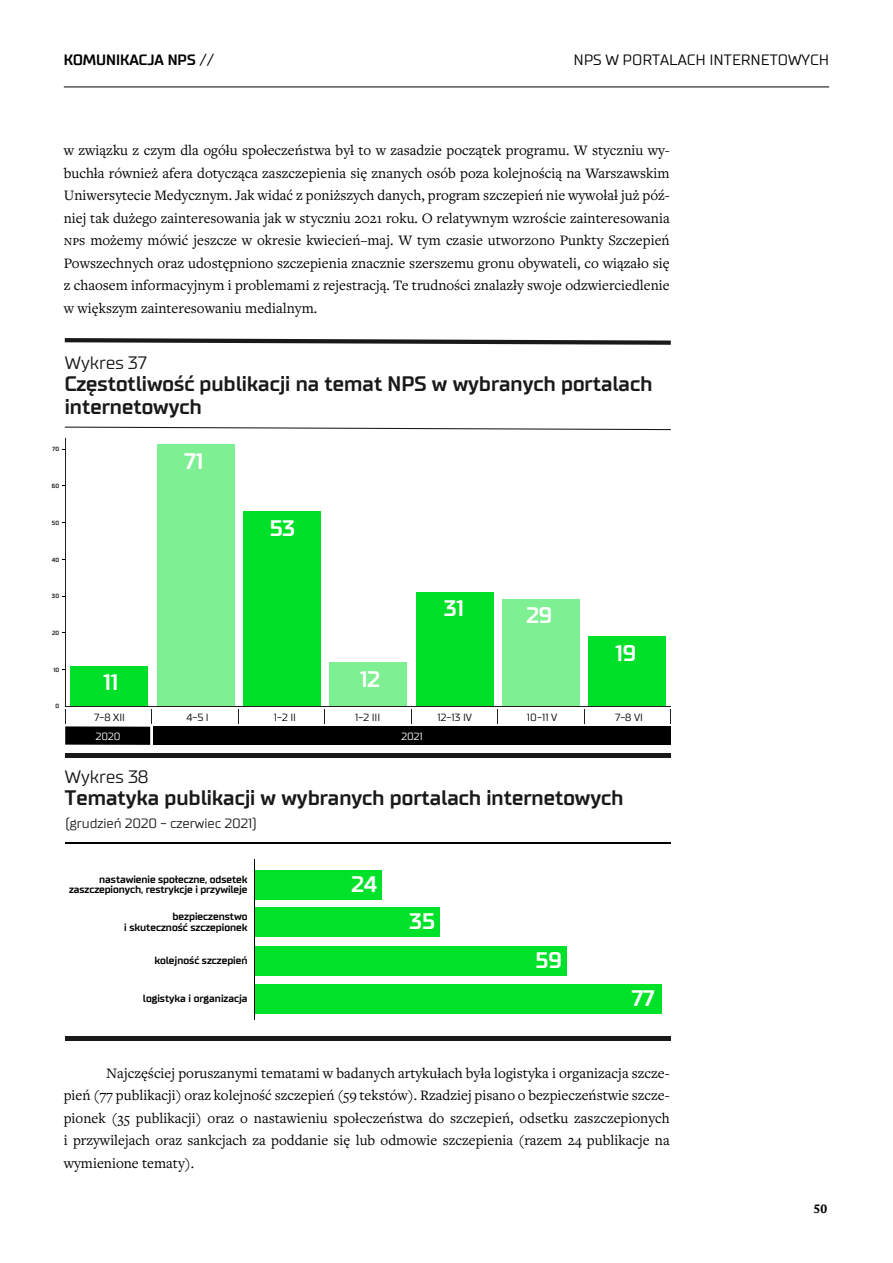
<style>
.page{position:relative;width:893px;height:1263px;background:#fff}
.page>*{position:absolute;margin:0;border:0;box-sizing:border-box;transform-origin:0 0}
.t1{font:700 22.5px "TT Supermolot";letter-spacing:-.01em;color:#fff}
.t2{font:700 21px/22.5px "TT Supermolot";color:#1a181b}
.t3{font:18px "TT Supermolot";color:#1a181b}
.t4{font:15px/22.5px "Freight Text Pro";color:#000;text-align:justify}
.t5{font:15px "TT Supermolot";color:#000}
.t6{font:700 15px "TT Supermolot";color:#000}
.t7{font:13.5px "TT Supermolot";color:#1a181b}
.t8{font:700 13.5px "Freight Neo Pro";color:#000}
.t9{font:700 10.5px/10.5px "TT Supermolot";color:#000;text-align:right}
.t10{font:10.5px "TT Supermolot";color:#000}
.t11{font:10.5px "TT Supermolot";color:#fff}
.t12{font:700 6px "TT Supermolot";color:#231f20}
.s1{font-weight:400}
</style>
<div class="page">
<hr style="left:64px;top:87px;width:765px;height:1px;background:#000">
<div style="left:65px;top:726px;width:85px;height:19px;background:#000"></div>
<div style="left:153px;top:727px;width:518px;height:18px;background:#000"></div>
<div style="left:589px;top:636px;width:77px;height:71px;background:#00e029"></div>
<div style="left:416px;top:592px;width:77px;height:115px;background:#00e029"></div>
<div style="left:71px;top:666px;width:77px;height:41px;background:#00e029"></div>
<div style="left:243px;top:511px;width:78px;height:196px;background:#00e029"></div>
<div style="left:502px;top:599px;width:78px;height:108px;background:#7fef94"></div>
<div style="left:330px;top:662px;width:77px;height:45px;background:#7fef94"></div>
<div style="left:157px;top:444px;width:77px;height:263px;background:#7fef94"></div>
<svg style="left:65px;top:338px;width:606px;height:7px"></svg>
<svg style="left:65px;top:427px;width:606px;height:3px"></svg>
<svg style="left:65px;top:709px;width:1px;height:15px"></svg>
<svg style="left:238px;top:709px;width:1px;height:15px"></svg>
<svg style="left:324px;top:709px;width:1px;height:15px"></svg>
<svg style="left:411px;top:709px;width:1px;height:15px"></svg>
<svg style="left:497px;top:709px;width:1px;height:15px"></svg>
<svg style="left:584px;top:709px;width:1px;height:15px"></svg>
<svg style="left:670px;top:709px;width:1px;height:15px"></svg>
<hr style="left:65px;top:706px;width:606px;height:1px;background:#231f20">
<div style="left:255px;top:870px;width:127px;height:29px;background:#00e129"></div>
<div style="left:255px;top:907px;width:185px;height:30px;background:#00e129"></div>
<div style="left:255px;top:946px;width:312px;height:29px;background:#00e129"></div>
<div style="left:255px;top:984px;width:407px;height:29px;background:#00e129"></div>
<hr style="left:254px;top:859px;width:1px;height:160px;background:#000">
<hr style="left:65px;top:842px;width:606px;height:1px;background:#000">
<hr style="left:65px;top:753px;width:606px;height:4px;background:#1a181b">
<hr style="left:65px;top:1036px;width:606px;height:4px;background:#1a181b">
<hr style="left:65px;top:438px;width:1px;height:269px;background:#231f20">
<p class="t6" style="left:64px;top:50px;width:152px">KOMUNIKACJA NPS <span class="s1">//</span></p>
<p class="t5" style="left:573px;top:51px;width:257px">NPS W PORTALACH INTERNETOWYCH</p>
<p class="t4" style="left:64px;top:138px;width:607px">w związku z czym dla ogółu społeczeństwa był to w zasadzie początek programu. W styczniu wy&shy;buchła również afera dotycząca zaszczepienia się znanych osób poza kolejnością na Warszawskim Uniwersytecie Medycznym. Jak widać z poniższych danych, program szczepień nie wywołał już póź&shy;niej tak dużego zainteresowania jak w styczniu 2021 roku. O relatywnym wzroście zainteresowania nps możemy mówić jeszcze w okresie kwiecień–maj. W tym czasie utworzono Punkty Szczepień Powszechnych oraz udostępniono szczepienia znacznie szerszemu gronu obywateli, co wiązało się z chaosem informacyjnym i problemami z rejestracją. Te trudności znalazły swoje odzwierciedlenie w większym zainteresowaniu medialnym.</p>
<p class="t3" style="left:65px;top:352px;width:84px">Wykres 37</p>
<h2 class="t2" style="left:65px;top:373px;width:589px">Częstotliwość publikacji na temat NPS w wybranych portalach internetowych</h2>
<p class="t12" style="left:52px;top:446px;width:8px">70</p>
<p class="t12" style="left:52px;top:482px;width:9px">60</p>
<p class="t12" style="left:52px;top:519px;width:9px">50</p>
<p class="t12" style="left:52px;top:556px;width:9px">40</p>
<p class="t12" style="left:52px;top:592px;width:9px">30</p>
<p class="t12" style="left:52px;top:629px;width:9px">20</p>
<p class="t12" style="left:53px;top:666px;width:7px">10</p>
<p class="t12" style="left:55px;top:703px;width:5px">0</p>
<h1 class="t1" style="left:184px;top:447px;width:21px">71</h1>
<h1 class="t1" style="left:103px;top:668px;width:16px">11</h1>
<h1 class="t1" style="left:270px;top:514px;width:27px">53</h1>
<h1 class="t1" style="left:360px;top:665px;width:21px">12</h1>
<h1 class="t1" style="left:444px;top:594px;width:21px">31</h1>
<h1 class="t1" style="left:527px;top:601px;width:27px">29</h1>
<h1 class="t1" style="left:615px;top:640px;width:22px">19</h1>
<p class="t10" style="left:94px;top:711px;width:32px">7-8 XII</p>
<p class="t10" style="left:186px;top:711px;width:24px">4-5 I</p>
<p class="t10" style="left:274px;top:711px;width:24px">1-2 II</p>
<p class="t10" style="left:355px;top:711px;width:27px">1-2 III</p>
<p class="t10" style="left:438px;top:711px;width:36px">12-13 IV</p>
<p class="t10" style="left:527px;top:711px;width:32px">10-11 V</p>
<p class="t10" style="left:615px;top:711px;width:29px">7-8 VI</p>
<p class="t11" style="left:401px;top:729px;width:23px">2021</p>
<p class="t11" style="left:96px;top:729px;width:26px">2020</p>
<p class="t3" style="left:65px;top:765px;width:85px">Wykres 38</p>
<h2 class="t2" style="left:65px;top:787px;width:560px">Tematyka publikacji w wybranych portalach internetowych</h2>
<p class="t7" style="left:66px;top:815px;width:193px">(grudzień 2020 - czerwiec 2021)</p>
<p class="t9" style="left:69px;top:874px;width:180px">nastawienie społeczne, odsetek zaszczepionych, restrykcje i przywileje</p>
<p class="t9" style="left:124px;top:911px;width:125px">bezpieczenstwo<br>i skuteczność szczepionek</p>
<p class="t9" style="left:154px;top:955px;width:95px">kolejność szczepień</p>
<p class="t9" style="left:143px;top:993px;width:106px">logistyka i organizacja</p>
<h1 class="t1" style="left:351px;top:870px;width:27px">24</h1>
<h1 class="t1" style="left:409px;top:908px;width:27px">35</h1>
<h1 class="t1" style="left:535px;top:946px;width:28px">59</h1>
<h1 class="t1" style="left:631px;top:985px;width:25px">77</h1>
<p class="t4" style="left:64px;top:1061px;width:607px;text-indent:43px">Najczęściej poruszanymi tematami w badanych artykułach była logistyka i organizacja szcze&shy;pień (77 publikacji) oraz kolejność szczepień (59 tekstów). Rzadziej pisano o bezpieczeństwie szcze&shy;pionek (35 publikacji) oraz o nastawieniu społeczeństwa do szczepień, odsetku zaszczepionych i przywilejach oraz sankcjach za poddanie się lub odmowie szczepienia (razem 24 publikacje na wymienione tematy).</p>
<p class="t8" style="left:814px;top:1199px;width:15px">50</p>
</div>
